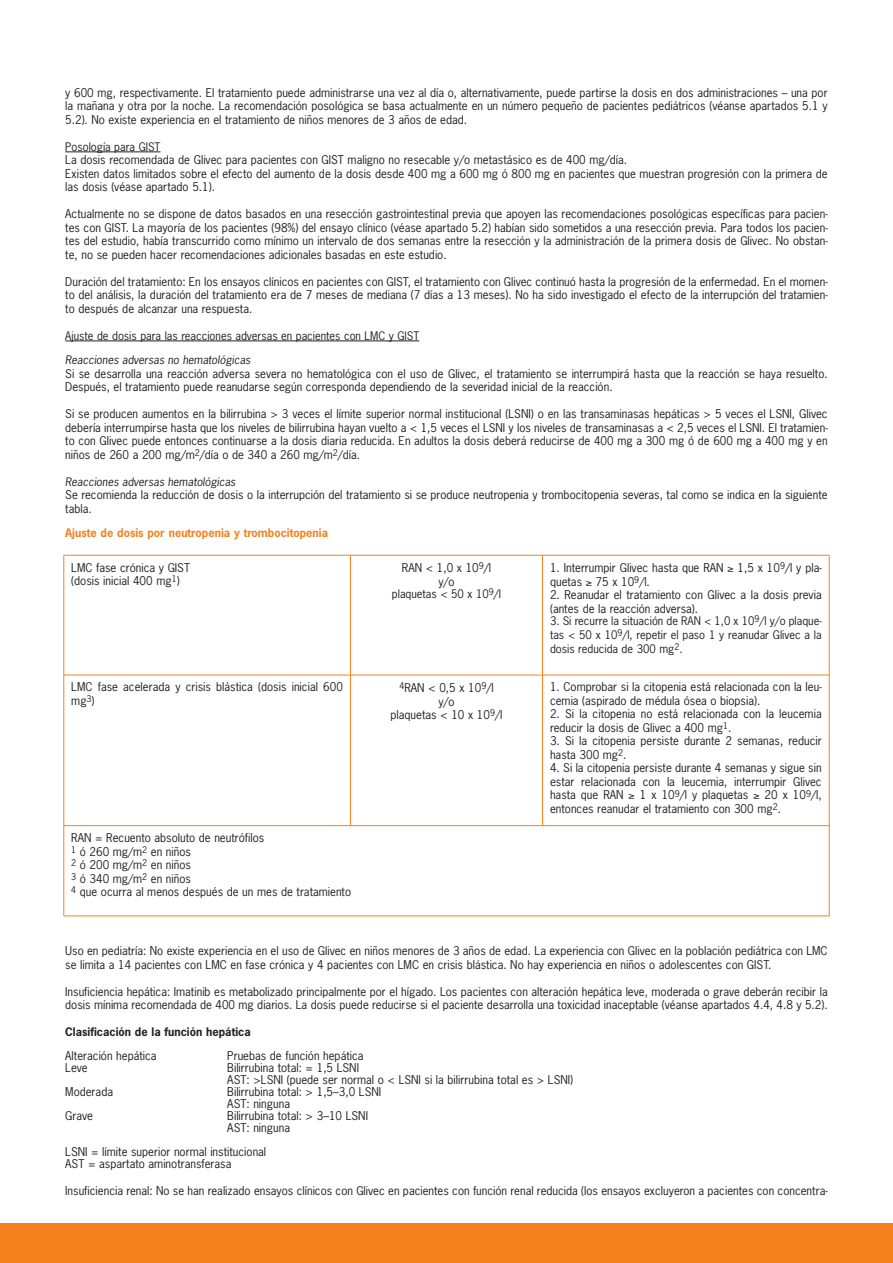
<style>
.page{position:relative;width:893px;height:1263px;background:#fff}
.page>*{position:absolute;margin:0;border:0;box-sizing:border-box;transform-origin:0 0}
.t1{font:11.4px/13.5px "News Gothic";color:#231f20}
.t2{font:11.1px/14.2px "News Gothic";color:#231f20}
.t3{font:700 11.1px "News Gothic";color:#f5821f}
.t4{font:700 11.1px "News Gothic";color:#231f20}
</style>
<div class="page">
<hr style="left:65px;top:152px;width:95px;height:1px;background:#231f20">
<hr style="left:65px;top:341px;width:120px;height:1px;background:#231f20">
<hr style="left:185px;top:341px;width:234px;height:1px;background:#231f20">
<div style="left:0;top:1223px;width:893px;height:40px;background:#f5821f"></div>
<hr style="left:64px;top:555px;width:1px;height:361px;background:#f5821f">
<hr style="left:350px;top:555px;width:1px;height:271px;background:#f5821f">
<hr style="left:542px;top:555px;width:1px;height:271px;background:#f5821f">
<hr style="left:829px;top:555px;width:1px;height:361px;background:#f5821f">
<hr style="left:64px;top:555px;width:765px;height:1px;background:#f5821f">
<hr style="left:64px;top:675px;width:765px;height:1px;background:#f5821f">
<hr style="left:64px;top:825px;width:765px;height:1px;background:#f5821f">
<hr style="left:64px;top:916px;width:765px;height:1px;background:#f5821f">
<p class="t1" style="left:65px;top:87px;width:764px;text-align:justify">y 600 mg, respectivamente. El tratamiento puede administrarse una vez al día o, alternativamente, puede partirse la dosis en dos administraciones – una por la mañana y otra por la noche. La recomendación posológica se basa actualmente en un número pequeño de pacientes pediátricos (véanse apartados 5.1 y 5.2). No existe experiencia en el tratamiento de niños menores de 3 años de edad.</p>
<p class="t2" style="left:65px;top:140px;width:97px">Posología para GIST</p>
<p class="t1" style="left:65px;top:154px;width:764px">La dosis recomendada de Glivec para pacientes con GIST maligno no resecable y/o metastásico es de 400 mg/día.<br>Existen datos limitados sobre el efecto del aumento de la dosis desde 400 mg a 600 mg ó 800 mg en pacientes que muestran progresión con la primera de las dosis (véase apartado 5.1).</p>
<p class="t1" style="left:65px;top:208px;width:764px;text-align:justify">Actualmente no se dispone de datos basados en una resección gastrointestinal previa que apoyen las recomendaciones posológicas específicas para pacien&shy;tes con GIST. La mayoría de los pacientes (98%) del ensayo clínico (véase apartado 5.2) habían sido sometidos a una resección previa. Para todos los pacien&shy;tes del estudio, había transcurrido como mínimo un intervalo de dos semanas entre la resección y la administración de la primera dosis de Glivec. No obstan&shy;te, no se pueden hacer recomendaciones adicionales basadas en este estudio.</p>
<p class="t1" style="left:65px;top:276px;width:764px;text-align:justify">Duración del tratamiento: En los ensayos clínicos en pacientes con GIST, el tratamiento con Glivec continuó hasta la progresión de la enfermedad. En el momen&shy;to del análisis, la duración del tratamiento era de 7 meses de mediana (7 días a 13 meses). No ha sido investigado el efecto de la interrupción del tratamien&shy;to después de alcanzar una respuesta.</p>
<p class="t2" style="left:65px;top:324px;width:355px;line-height:24.3px">Ajuste de dosis para las reacciones adversas en pacientes con LMC y GIST<br>Reacciones adversas no hematológicas</p>
<p class="t1" style="left:65px;top:367px;width:764px">Si se desarrolla una reacción adversa severa no hematológica con el uso de Glivec, el tratamiento se interrumpirá hasta que la reacción se haya resuelto.<br>Después, el tratamiento puede reanudarse según corresponda dependiendo de la severidad inicial de la reacción.</p>
<p class="t1" style="left:65px;top:408px;width:764px;text-align:justify">Si se producen aumentos en la bilirrubina &gt; 3 veces el límite superior normal institucional (LSNI) o en las transaminasas hepáticas &gt; 5 veces el LSNI, Glivec debería interrumpirse hasta que los niveles de bilirrubina hayan vuelto a &lt; 1,5 veces el LSNI y los niveles de transaminasas a &lt; 2,5 veces el LSNI. El tratamien&shy;to con Glivec puede entonces continuarse a la dosis diaria reducida. En adultos la dosis deberá reducirse de 400 mg a 300 mg ó de 600 mg a 400 mg y en niños de 260 a 200 mg/m<sup>2</sup>/día o de 340 a 260 mg/m<sup>2</sup>/día.</p>
<p class="t2" style="left:65px;top:475px;width:173px">Reacciones adversas hematológicas</p>
<p class="t1" style="left:65px;top:489px;width:764px">Se recomienda la reducción de dosis o la interrupción del tratamiento si se produce neutropenia y trombocitopenia severas, tal como se indica en la siguiente tabla.</p>
<p class="t3" style="left:65px;top:528px;width:264px">Ajuste de dosis por neutropenia y trombocitopenia</p>
<p class="t1" style="left:71px;top:561px;width:120px">LMC fase crónica y GIST (dosis inicial 400 mg<sup>1</sup>)</p>
<p class="t1" style="left:402px;top:562px;width:91px;text-align:center">RAN &lt; 1,0 x 10<sup>9</sup>/l y/o</p>
<p class="t2" style="left:392px;top:587px;width:111px">plaquetas &lt; 50 x 10<sup>9</sup>/l</p>
<p class="t1" style="left:550px;top:562px;width:273px">1. Interrumpir Glivec hasta que RAN ≥ 1,5 x 10<sup>9</sup>/l y pla&shy;quetas ≥ 75 x 10<sup>9</sup>/l.</p>
<p class="t1" style="left:550px;top:589px;width:273px">2. Reanudar el tratamiento con Glivec a la dosis previa (antes de la reacción adversa).</p>
<p class="t2" style="left:550px;top:614px;width:273px;text-align:justify">3. Si recurre la situación de RAN &lt; 1,0 x 10<sup>9</sup>/l y/o plaque&shy;tas &lt; 50 x 10<sup>9</sup>/l, repetir el paso 1 y reanudar Glivec a la dosis reducida de 300 mg<sup>2</sup>.</p>
<p class="t1" style="left:71px;top:681px;width:273px">LMC fase acelerada y crisis blástica (dosis inicial 600 mg<sup>3</sup>)</p>
<p class="t1" style="left:391px;top:682px;width:113px;text-align:center"><sup>4</sup>RAN &lt; 0,5 x 10<sup>9</sup>/l y/o<br>plaquetas &lt; 10 x 10<sup>9</sup>/l</p>
<p class="t1" style="left:550px;top:681px;width:273px">1. Comprobar si la citopenia está relacionada con la leu&shy;cemia (aspirado de médula ósea o biopsia).</p>
<p class="t1" style="left:550px;top:708px;width:273px">2. Si la citopenia no está relacionada con la leucemia reducir la dosis de Glivec a 400 mg<sup>1</sup>.</p>
<p class="t1" style="left:550px;top:735px;width:273px">3. Si la citopenia persiste durante 2 semanas, reducir hasta 300 mg<sup>2</sup>.</p>
<p class="t1" style="left:550px;top:762px;width:273px;text-align:justify">4. Si la citopenia persiste durante 4 semanas y sigue sin estar relacionada con la leucemia, interrumpir Glivec hasta que RAN ≥ 1 x 10<sup>9</sup>/l y plaquetas ≥ 20 x 10<sup>9</sup>/l, entonces reanudar el tratamiento con 300 mg<sup>2</sup>.</p>
<p class="t1" style="left:71px;top:832px;width:281px">RAN = Recuento absoluto de neutrófilos<br><sup>1</sup> ó 260 mg/m<sup>2</sup> en niños<br><sup>2</sup> ó 200 mg/m<sup>2</sup> en niños<br><sup>3</sup> ó 340 mg/m<sup>2</sup> en niños<br><sup>4</sup> que ocurra al menos después de un mes de tratamiento</p>
<p class="t1" style="left:65px;top:945px;width:764px">Uso en pediatría: No existe experiencia en el uso de Glivec en niños menores de 3 años de edad. La experiencia con Glivec en la población pediátrica con LMC se limita a 14 pacientes con LMC en fase crónica y 4 pacientes con LMC en crisis blástica. No hay experiencia en niños o adolescentes con GIST.</p>
<p class="t1" style="left:65px;top:986px;width:764px">Insuficiencia hepática: Imatinib es metabolizado principalmente por el hígado. Los pacientes con alteración hepática leve, moderada o grave deberán recibir la dosis mínima recomendada de 400 mg diarios. La dosis puede reducirse si el paciente desarrolla una toxicidad inaceptable (véanse apartados 4.4, 4.8 y 5.2).</p>
<p class="t4" style="left:65px;top:1028px;width:187px">Clasificación de la función hepática</p>
<p class="t1" style="left:65px;top:1050px;width:93px">Alteración hepática</p>
<p class="t1" style="left:227px;top:1050px;width:138px">Pruebas de función hepática</p>
<p class="t1" style="left:65px;top:1062px;width:24px">Leve</p>
<p class="t1" style="left:227px;top:1063px;width:347px;line-height:12px">Bilirrubina total: = 1,5 LSNI<br>AST: &gt;LSNI (puede ser normal o &lt; LSNI si la bilirrubina total es &gt; LSNI)</p>
<p class="t1" style="left:65px;top:1086px;width:49px">Moderada</p>
<p class="t1" style="left:227px;top:1087px;width:155px;line-height:12px">Bilirrubina total: &gt; 1,5–3,0 LSNI<br>AST: ninguna</p>
<p class="t1" style="left:65px;top:1110px;width:29px">Grave</p>
<p class="t1" style="left:227px;top:1111px;width:142px;line-height:12px">Bilirrubina total: &gt; 3–10 LSNI<br>AST: ninguna</p>
<p class="t1" style="left:65px;top:1147px;width:202px;line-height:12px">LSNI = límite superior normal institucional<br>AST = aspartato aminotransferasa</p>
<p class="t1" style="left:65px;top:1185px;width:764px">Insuficiencia renal: No se han realizado ensayos clínicos con Glivec en pacientes con función renal reducida (los ensayos excluyeron a pacientes con concentra-</p>
</div>
